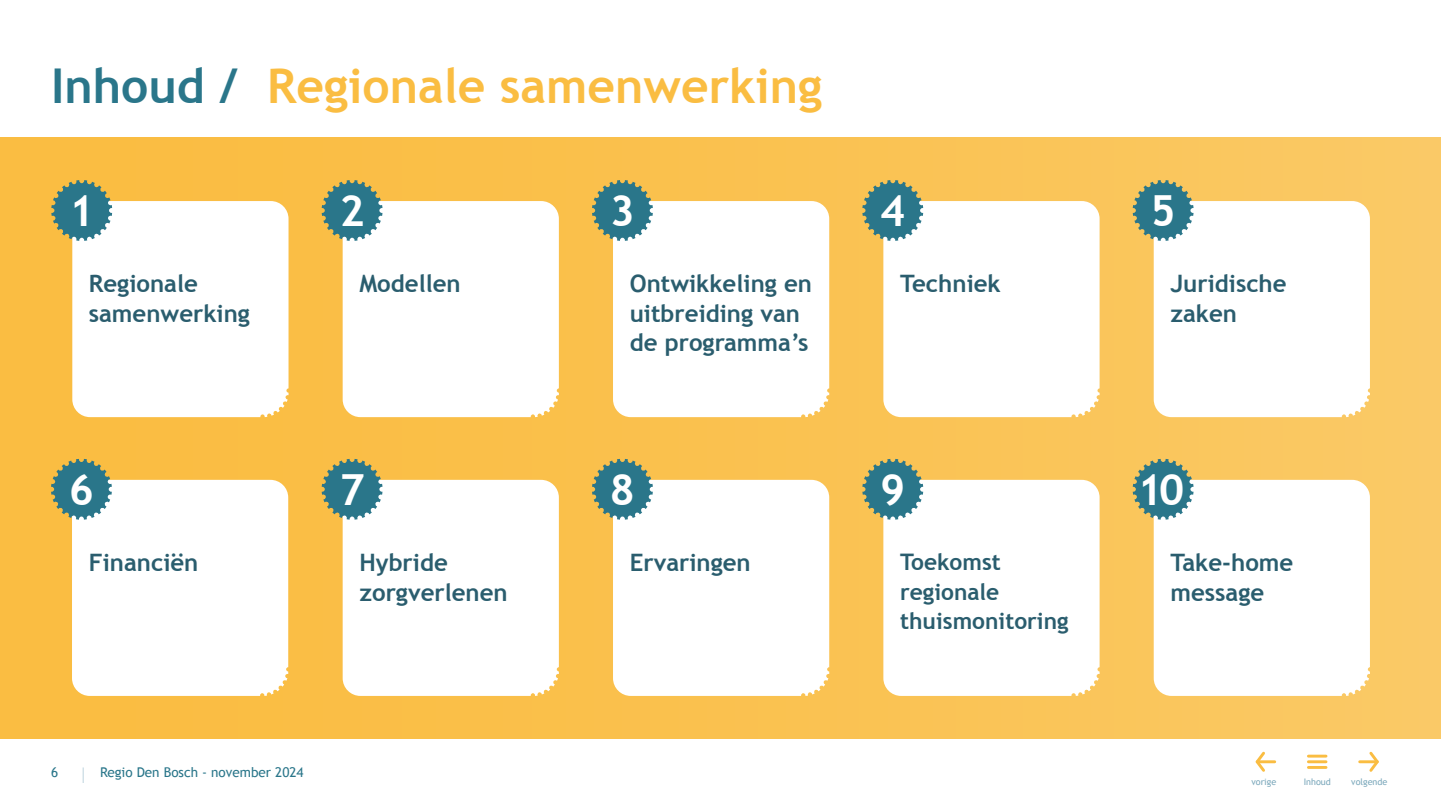
<style>
.page{position:relative;width:1441px;height:810px;background:#fff}
.page>*{position:absolute;margin:0;border:0;box-sizing:border-box;transform-origin:0 0}
.t1{font:700 48px "Trebuchet MS";color:#fabd42}
.TOC{font:700 42.9px "Trebuchet MS";color:#fff}
.TOC_plat{font:700 24px/29.5px "Trebuchet MS";color:#2a5d6e}
.TOC_plat-2{font:700 22.8px/29.5px "Trebuchet MS";color:#2a5d6e}
.t2{font:13.5px "Trebuchet MS";color:#2a768a}
.t3{font:9px "Trebuchet MS";color:#7ba8bb}
.s1{color:#2a768a}
</style>
<div class="page">
<div style="left:0;top:137px;width:1440px;height:601px;background:linear-gradient(to right,#fabb3e,#fac864)"></div>
<svg style="left:51px;top:180px;width:237px;height:237px"></svg>
<svg style="left:51px;top:459px;width:237px;height:237px"></svg>
<svg style="left:342px;top:201px;width:217px;height:216px"></svg>
<svg style="left:322px;top:180px;width:60px;height:61px;background:#658f85"></svg>
<svg style="left:342px;top:480px;width:217px;height:216px"></svg>
<svg style="left:322px;top:459px;width:60px;height:61px;background:#659086"></svg>
<svg style="left:592px;top:180px;width:237px;height:237px"></svg>
<svg style="left:592px;top:459px;width:237px;height:237px"></svg>
<svg style="left:862px;top:180px;width:237px;height:237px"></svg>
<svg style="left:862px;top:459px;width:237px;height:237px"></svg>
<svg style="left:1132px;top:459px;width:237px;height:237px"></svg>
<svg style="left:1132px;top:180px;width:237px;height:237px"></svg>
<svg style="left:83px;top:767px;width:1px;height:16px"></svg>
<hr style="left:1359px;top:760px;width:18px;height:3px;background:#fabd42">
<svg style="left:1366px;top:751px;width:13px;height:21px"></svg>
<hr style="left:1256px;top:760px;width:18px;height:3px;background:#fabd42">
<svg style="left:1255px;top:751px;width:12px;height:21px"></svg>
<hr style="left:1308px;top:755px;width:17px;height:3px;background:#fabd42">
<hr style="left:1308px;top:760px;width:17px;height:3px;background:#fabd42">
<hr style="left:1308px;top:766px;width:17px;height:3px;background:#fabd42">
<p class="t1" style="left:51px;top:56px;width:772px"><span class="s1">Inhoud /</span> Regionale samenwerking</p>
<p class="TOC" style="left:69px;top:184px;width:27px">1</p>
<p class="TOC" style="left:339px;top:184px;width:27px">2</p>
<p class="TOC" style="left:610px;top:184px;width:27px">3</p>
<p class="TOC" style="left:880px;top:184px;width:27px">4</p>
<p class="TOC" style="left:1150px;top:184px;width:27px">5</p>
<p class="TOC_plat" style="left:89px;top:269px;width:163px">Regionale samenwerking</p>
<p class="TOC_plat" style="left:359px;top:269px;width:103px">Modellen</p>
<p class="TOC_plat" style="left:629px;top:269px;width:184px">Ontwikkeling en uitbreiding van de programma’s</p>
<p class="TOC_plat" style="left:900px;top:269px;width:102px">Techniek</p>
<p class="TOC_plat" style="left:1170px;top:269px;width:118px">Juridische zaken</p>
<p class="TOC" style="left:69px;top:463px;width:27px">6</p>
<p class="TOC" style="left:339px;top:463px;width:27px">7</p>
<p class="TOC" style="left:610px;top:463px;width:27px">8</p>
<p class="TOC" style="left:880px;top:463px;width:27px">9</p>
<p class="TOC" style="left:1137px;top:463px;width:48px">10</p>
<p class="TOC_plat" style="left:89px;top:548px;width:111px">Financiën</p>
<p class="TOC_plat" style="left:359px;top:548px;width:150px">Hybride zorgverlenen</p>
<p class="TOC_plat" style="left:629px;top:548px;width:122px">Ervaringen</p>
<p class="TOC_plat-2" style="left:900px;top:547px;width:170px">Toekomst regionale thuismonitoring</p>
<p class="TOC_plat" style="left:1170px;top:548px;width:124px">Take-home message</p>
<p class="t2" style="left:51px;top:765px;width:9px">6</p>
<p class="t2" style="left:100px;top:765px;width:205px">Regio Den Bosch - november 2024</p>
<p class="t3" style="left:1251px;top:777px;width:26px">vorige</p>
<p class="t3" style="left:1303px;top:777px;width:29px">Inhoud</p>
<p class="t3" style="left:1350px;top:777px;width:38px">volgende</p>
</div>
